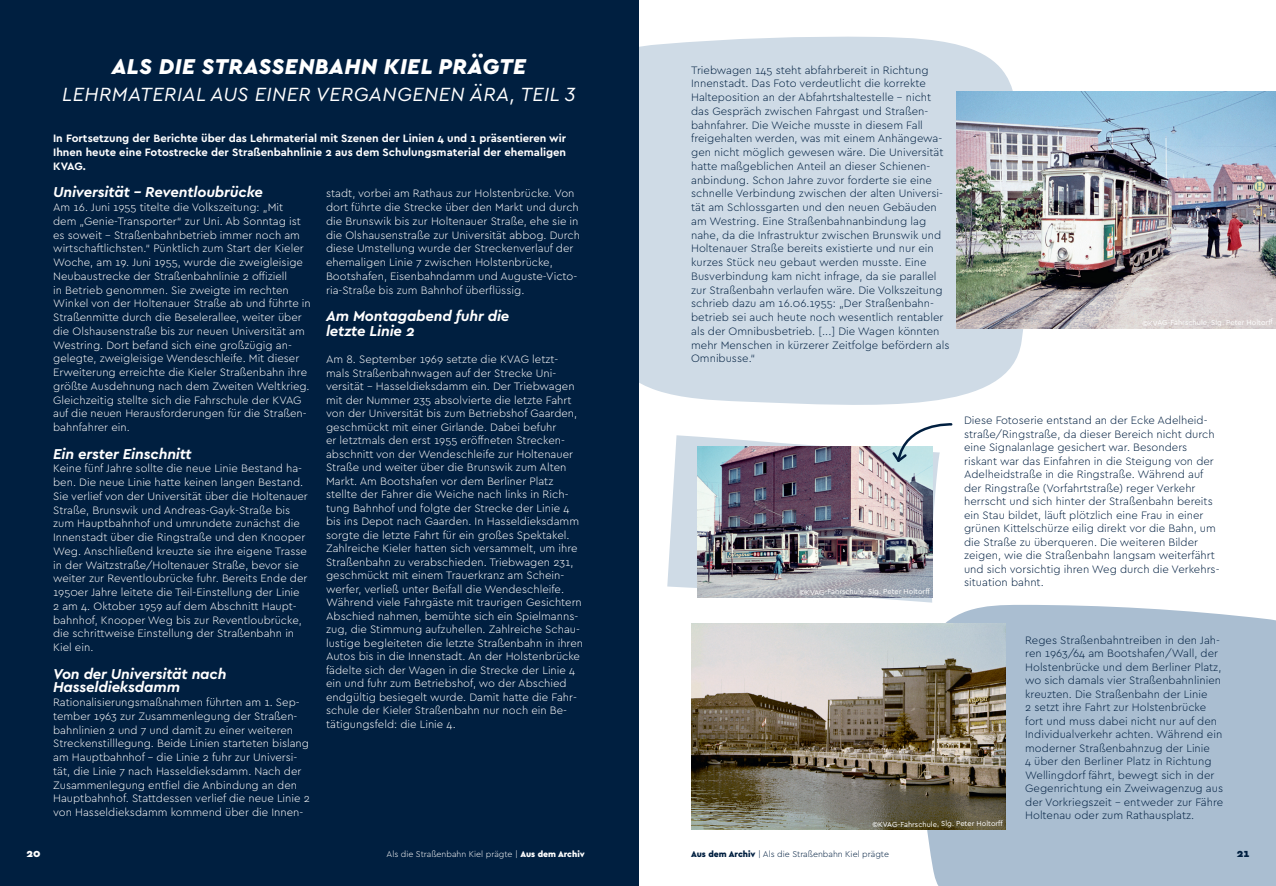
<style>
.page{position:relative;width:1276px;height:886px;background:#fff}
.page>*{position:absolute;margin:0;border:0;box-sizing:border-box;transform-origin:0 0}
.t1{font:italic 900 22.5px "Cera PRO";letter-spacing:.02em;color:#fff}
.t2{font:italic 20px "Cera PRO";letter-spacing:.02em;color:#fff}
.Fließtext{font:italic 700 15px "Cera PRO";letter-spacing:-.01em;color:#fff}
.Fließtext-2{font:300 11.25px/13.8px "Cera PRO";color:#fff}
.Fließtext-3{font:300 11.25px/13.5px "Cera PRO";color:#001f40}
.Fließtext-4{font:700 11.25px/13.8px "Cera PRO";color:#fff;text-align:justify}
.t3{font:900 11.25px "Cera PRO";color:#fff}
.t4{font:900 11.25px "Cera PRO";color:#001f40}
.t5{font:300 8.75px "Cera PRO";color:#fff}
.t6{font:300 8.75px "Cera PRO";color:#001f40}
.Bildunterschrift{font:7.5px "Cera PRO";color:#fff}
.s1{font-weight:900}
</style>
<div class="page">
<div style="left:918px;top:605px;width:358px;height:281px;background:#aabed1"></div>
<svg style="left:638px;top:36px;width:394px;height:380px;background:#d1dce7"></svg>
<div style="left:0;top:0;width:638px;height:886px;background:#001f40"></div>
<svg style="left:667px;top:435px;width:271px;height:168px;fill:#cfdbe6"></svg>
<img style="left:697px;top:447px;width:235px;height:151px">
<img style="left:956px;top:92px;width:320px;height:236px">
<svg style="left:890px;top:423px;width:63px;height:41px"></svg>
<img style="left:691px;top:624px;width:314px;height:205px">
<p class="t1" style="left:112px;top:51px;width:416px">ALS DIE STRASSENBAHN KIEL PRÄGTE</p>
<p class="t2" style="left:62px;top:81px;width:515px">LEHRMATERIAL AUS EINER VERGANGENEN ÄRA, TEIL 3</p>
<p class="Fließtext-4" style="left:53px;top:131px;width:514px">In Fortsetzung der Berichte über das Lehrmaterial mit Szenen der Linien 4 und 1 präsentieren wir Ihnen heute eine Fotostrecke der Straßenbahnlinie 2 aus dem Schulungsmaterial der ehemaligen KVAG.</p>
<p class="Fließtext" style="left:53px;top:182px;width:211px">Universität - Reventloubrücke</p>
<p class="Fließtext-2" style="left:53px;top:200px;width:259px">Am 16. Juni 1955 titelte die Volkszeitung: „Mit<br>dem „Genie-Transporter“ zur Uni. Ab Sonntag ist es soweit – Straßenbahnbetrieb immer noch am wirtschaftlichsten.“ Pünktlich zum Start der Kieler Woche, am 19. Juni 1955, wurde die zweigleisige Neubaustrecke der Straßenbahnlinie 2 offiziell<br>in Betrieb genommen. Sie zweigte im rechten Winkel von der Holtenauer Straße ab und führte in Straßenmitte durch die Beselerallee, weiter über die Olshausenstraße bis zur neuen Universität am Westring. Dort befand sich eine großzügig an&shy;gelegte, zweigleisige Wendeschleife. Mit dieser Erweiterung erreichte die Kieler Straßenbahn ihre größte Ausdehnung nach dem Zweiten Weltkrieg.<br>Gleichzeitig stellte sich die Fahrschule der KVAG auf die neuen Herausforderungen für die Straßen&shy;bahnfahrer ein.</p>
<p class="Fließtext" style="left:53px;top:444px;width:140px">Ein erster Einschnitt</p>
<p class="Fließtext-2" style="left:53px;top:461px;width:256px">Keine fünf Jahre sollte die neue Linie Bestand ha&shy;ben. Die neue Linie hatte keinen langen Bestand.<br>Sie verlief von der Universität über die Holtenauer Straße, Brunswik und Andreas-Gayk-Straße bis zum Hauptbahnhof und umrundete zunächst die Innenstadt über die Ringstraße und den Knooper Weg. Anschließend kreuzte sie ihre eigene Trasse in der Waitzstraße/Holtenauer Straße, bevor sie weiter zur Reventloubrücke fuhr. Bereits Ende der 1950er Jahre leitete die Teil-Einstellung der Linie 2 am 4. Oktober 1959 auf dem Abschnitt Haupt&shy;bahnhof, Knooper Weg bis zur Reventloubrücke, die schrittweise Einstellung der Straßenbahn in Kiel ein.</p>
<p class="Fließtext" style="left:53px;top:664px;width:175px">Von der Universität nach</p>
<p class="Fließtext" style="left:53px;top:677px;width:128px">Hasseldieksdamm</p>
<p class="Fließtext-2" style="left:53px;top:695px;width:258px">Rationalisierungsmaßnahmen führten am 1. Sep&shy;tember 1963 zur Zusammenlegung der Straßen&shy;bahnlinien 2 und 7 und damit zu einer weiteren Streckenstilllegung. Beide Linien starteten bislang am Hauptbahnhof – die Linie 2 fuhr zur Universi&shy;tät, die Linie 7 nach Hasseldieksdamm. Nach der Zusammenlegung entfiel die Anbindung an den Hauptbahnhof. Stattdessen verlief die neue Linie 2 von Hasseldieksdamm kommend über die Innen-</p>
<p class="Fließtext-2" style="left:326px;top:186px;width:255px">stadt, vorbei am Rathaus zur Holstenbrücke. Von dort führte die Strecke über den Markt und durch die Brunswik bis zur Holtenauer Straße, ehe sie in die Olshausenstraße zur Universität abbog. Durch diese Umstellung wurde der Streckenverlauf der ehemaligen Linie 7 zwischen Holstenbrücke, Bootshafen, Eisenbahndamm und Auguste-Victo&shy;ria-Straße bis zum Bahnhof überflüssig.</p>
<p class="Fließtext" style="left:326px;top:306px;width:185px">Am Montagabend fuhr die</p>
<p class="Fließtext" style="left:326px;top:321px;width:90px">letzte Linie 2</p>
<p class="Fließtext-2" style="left:326px;top:352px;width:259px">Am 8. September 1969 setzte die KVAG letzt&shy;mals Straßenbahnwagen auf der Strecke Uni&shy;versität – Hasseldieksdamm ein. Der Triebwagen mit der Nummer 235 absolvierte die letzte Fahrt von der Universität bis zum Betriebshof Gaarden, geschmückt mit einer Girlande. Dabei befuhr<br>er letztmals den erst 1955 eröffneten Strecken&shy;abschnitt von der Wendeschleife zur Holtenauer Straße und weiter über die Brunswik zum Alten Markt. Am Bootshafen vor dem Berliner Platz stellte der Fahrer die Weiche nach links in Rich&shy;tung Bahnhof und folgte der Strecke der Linie 4 bis ins Depot nach Gaarden. In Hasseldieksdamm sorgte die letzte Fahrt für ein großes Spektakel.<br>Zahlreiche Kieler hatten sich versammelt, um ihre Straßenbahn zu verabschieden. Triebwagen 231, geschmückt mit einem Trauerkranz am Schein&shy;werfer, verließ unter Beifall die Wendeschleife.<br>Während viele Fahrgäste mit traurigen Gesichtern Abschied nahmen, bemühte sich ein Spielmanns&shy;zug, die Stimmung aufzuhellen. Zahlreiche Schau&shy;lustige begleiteten die letzte Straßenbahn in ihren Autos bis in die Innenstadt. An der Holstenbrücke fädelte sich der Wagen in die Strecke der Linie 4 ein und fuhr zum Betriebshof, wo der Abschied endgültig besiegelt wurde. Damit hatte die Fahr&shy;schule der Kieler Straßenbahn nur noch ein Be&shy;tätigungsfeld: die Linie 4.</p>
<p class="Fließtext-3" style="left:691px;top:62px;width:260px">Triebwagen 145 steht abfahrbereit in Richtung Innenstadt. Das Foto verdeutlicht die korrekte Halteposition an der Abfahrtshaltestelle – nicht das Gespräch zwischen Fahrgast und Straßen&shy;bahnfahrer. Die Weiche musste in diesem Fall freigehalten werden, was mit einem Anhängewa&shy;gen nicht möglich gewesen wäre. Die Universität hatte maßgeblichen Anteil an dieser Schienen&shy;anbindung. Schon Jahre zuvor forderte sie eine schnelle Verbindung zwischen der alten Universi&shy;tät am Schlossgarten und den neuen Gebäuden am Westring. Eine Straßenbahnanbindung lag nahe, da die Infrastruktur zwischen Brunswik und Holtenauer Straße bereits existierte und nur ein kurzes Stück neu gebaut werden musste. Eine Busverbindung kam nicht infrage, da sie parallel zur Straßenbahn verlaufen wäre. Die Volkszeitung schrieb dazu am 16.06.1955: „Der Straßenbahn&shy;betrieb sei auch heute noch wesentlich rentabler als der Omnibusbetrieb. [...] Die Wagen könnten mehr Menschen in kürzerer Zeitfolge befördern als Omnibusse.“</p>
<p class="Bildunterschrift" style="left:1142px;top:319px;width:132px;rotate:-1deg">©KVAG-Fahrschule, Slg. Peter Holtorff</p>
<p class="Bildunterschrift" style="left:799px;top:588px;width:132px;rotate:-1deg">©KVAG-Fahrschule, Slg. Peter Holtorff</p>
<p class="Fließtext-3" style="left:964px;top:413px;width:257px">Diese Fotoserie entstand an der Ecke Adelheid&shy;straße/Ringstraße, da dieser Bereich nicht durch eine Signalanlage gesichert war. Besonders riskant war das Einfahren in die Steigung von der Adelheidstraße in die Ringstraße. Während auf der Ringstraße (Vorfahrtstraße) reger Verkehr herrscht und sich hinter der Straßenbahn bereits ein Stau bildet, läuft plötzlich eine Frau in einer grünen Kittelschürze eilig direkt vor die Bahn, um die Straße zu überqueren. Die weiteren Bilder zeigen, wie die Straßenbahn langsam weiterfährt und sich vorsichtig ihren Weg durch die Verkehrs&shy;situation bahnt.</p>
<p class="Bildunterschrift" style="left:872px;top:820px;width:132px;rotate:-1deg">©KVAG-Fahrschule, Slg. Peter Holtorff</p>
<p class="Fließtext-3" style="left:1025px;top:633px;width:200px">Reges Straßenbahntreiben in den Jah&shy;ren 1963/64 am Bootshafen/Wall, der Holstenbrücke und dem Berliner Platz, wo sich damals vier Straßenbahnlinien kreuzten. Die Straßenbahn der Linie<br>2 setzt ihre Fahrt zur Holstenbrücke fort und muss dabei nicht nur auf den Individualverkehr achten. Während ein moderner Straßenbahnzug der Linie<br>4 über den Berliner Platz in Richtung Wellingdorf fährt, bewegt sich in der Gegenrichtung ein Zweiwagenzug aus der Vorkriegszeit – entweder zur Fähre Holtenau oder zum Rathausplatz.</p>
<p class="t3" style="left:27px;top:846px;width:16px">20</p>
<p class="t6" style="left:691px;top:849px;width:199px"><span class="s1">Aus dem Archiv</span> | Als die Straßenbahn Kiel prägte</p>
<p class="t5" style="left:386px;top:849px;width:200px">Als die Straßenbahn Kiel prägte | <span class="s1">Aus dem Archiv</span></p>
<p class="t4" style="left:1236px;top:846px;width:14px">21</p>
</div>
